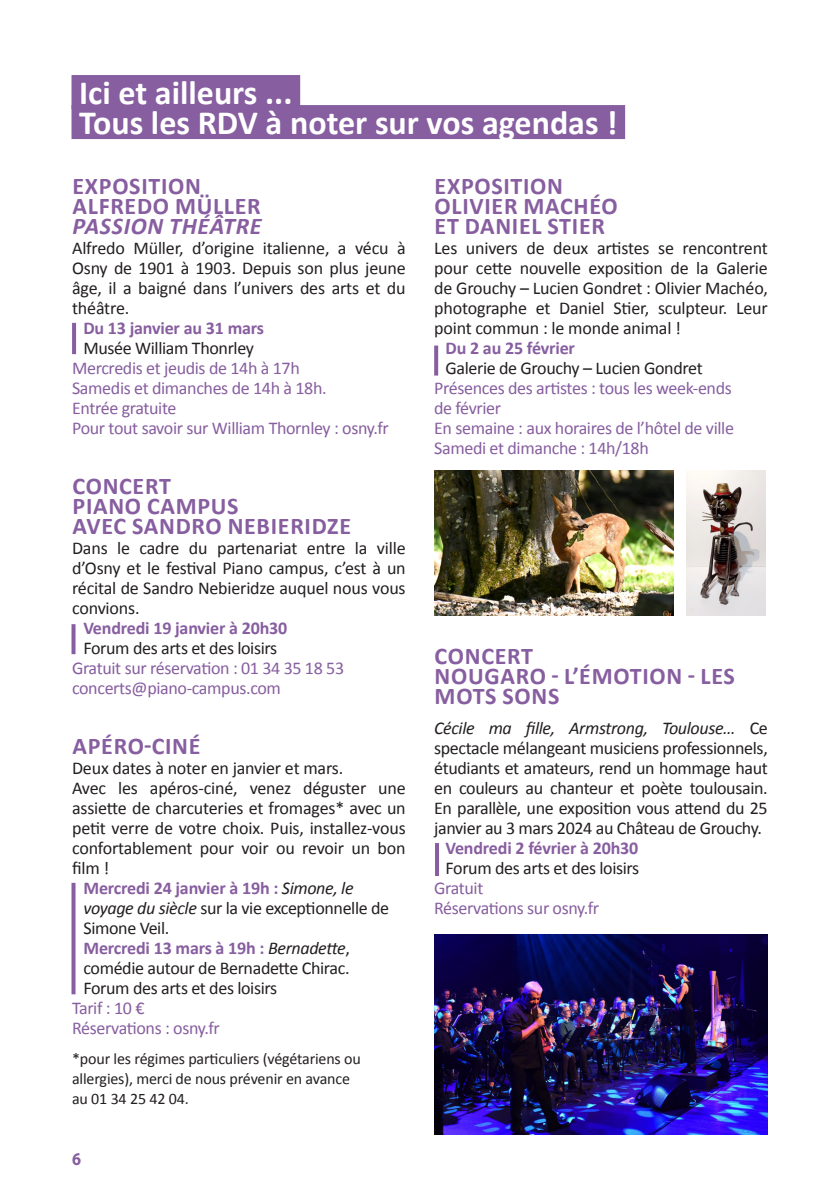
<style>
.page{position:relative;width:840px;height:1191px;background:#fff}
.page>*{position:absolute;margin:0;border:0;box-sizing:border-box;transform-origin:0 0}
.Style_de_paragraphe_1{font:700 34px "Calibri";color:#fff}
.Style_de_paragraphe_1-2{font:700 24px/20px "Calibri";letter-spacing:.03em;color:#875ea0}
.Style_de_paragraphe_1-3{font:18px/20px "Calibri";letter-spacing:-.02em;color:#231f20;text-align:justify}
.Style_de_paragraphe_1-4{font:18px/20px "Calibri";letter-spacing:-.02em;color:#875ea0}
.Style_de_paragraphe_1-5{font:700 18px "Calibri";letter-spacing:-.01em;color:#875ea0}
.t1{font:700 18px "Myriad Pro";color:#875ea0;scale:.9 1}
.Style_de_paragraphe_1-6{font:16px/20px "Calibri";letter-spacing:-.01em;color:#231f20}
.s1{font-style:italic}
.s2{font-weight:700;color:#875ea0}
</style>
<div class="page">
<div style="left:71px;top:75px;width:229px;height:34px;background:#875ea0"></div>
<div style="left:71px;top:105px;width:553px;height:34px;background:#875ea0"></div>
<svg style="left:71px;top:883px;width:4px;height:111px"></svg>
<hr style="left:72px;top:323px;width:4px;height:31px;background:#875ea0">
<hr style="left:435px;top:843px;width:4px;height:33px;background:#875ea0">
<svg style="left:71px;top:624px;width:4px;height:30px"></svg>
<img style="left:434px;top:470px;width:238px;height:145px">
<img style="left:686px;top:470px;width:79px;height:145px">
<svg style="left:434px;top:345px;width:4px;height:30px"></svg>
<img style="left:434px;top:934px;width:333px;height:200px">
<p class="Style_de_paragraphe_1" style="left:79px;top:71px;width:215px">Ici et ailleurs ...</p>
<p class="Style_de_paragraphe_1" style="left:79px;top:101px;width:539px">Tous les RDV à noter sur vos agendas !</p>
<p class="Style_de_paragraphe_1-2" style="left:72px;top:176px;width:190px">EXPOSITION<br>ALFREDO MÜLLER<br><span class="s1">PASSION THÉÂTRE</span></p>
<p class="Style_de_paragraphe_1-3" style="left:72px;top:238px;width:335px">Alfredo Müller, d’origine italienne, a vécu à Osny de 1901 à 1903. Depuis son plus jeune âge, il a baigné dans l’univers des arts et du théâtre.</p>
<p class="Style_de_paragraphe_1-5" style="left:83px;top:317px;width:182px">Du 13 janvier au 31 mars</p>
<p class="Style_de_paragraphe_1-3" style="left:83px;top:338px;width:172px">Musée William Thonrley</p>
<p class="Style_de_paragraphe_1-4" style="left:72px;top:358px;width:256px">Mercredis et jeudis de 14h à 17h<br>Samedis et dimanches de 14h à 18h.</p>
<p class="Style_de_paragraphe_1-4" style="left:72px;top:398px;width:318px">Entrée gratuite<br>Pour tout savoir sur William Thornley : osny.fr</p>
<p class="Style_de_paragraphe_1-2" style="left:72px;top:476px;width:280px">CONCERT<br>PIANO CAMPUS<br>AVEC SANDRO NEBIERIDZE</p>
<p class="Style_de_paragraphe_1-3" style="left:72px;top:538px;width:335px">Dans le cadre du partenariat entre la ville d’Osny et le festival Piano campus, c’est à un récital de Sandro Nebieridze auquel nous vous convions.</p>
<p class="Style_de_paragraphe_1-3" style="left:83px;top:618px;width:205px"><span class="s2">Vendredi 19 janvier à 20h30<br></span>Forum des arts et des loisirs</p>
<p class="Style_de_paragraphe_1-4" style="left:72px;top:658px;width:273px">Gratuit sur réservation : 01 34 35 18 53 concerts@piano-campus.com</p>
<p class="Style_de_paragraphe_1-2" style="left:72px;top:736px;width:129px">APÉRO-CINÉ</p>
<p class="Style_de_paragraphe_1-3" style="left:72px;top:758px;width:272px">Deux dates à noter en janvier et mars.</p>
<p class="Style_de_paragraphe_1-3" style="left:72px;top:778px;width:335px">Avec les apéros-ciné, venez déguster une assiette de charcuteries et fromages* avec un petit verre de votre choix. Puis, installez-vous confortablement pour voir ou revoir un bon film !</p>
<p class="Style_de_paragraphe_1-3" style="left:83px;top:878px;width:307px;text-align:left"><span class="s2">Mercredi 24 janvier à 19h :</span> <span class="s1">Simone, le voyage du siècle</span> sur la vie exceptionnelle de<br>Simone Veil.</p>
<p class="Style_de_paragraphe_1-3" style="left:83px;top:938px;width:268px"><span class="s2">Mercredi 13 mars à 19h :</span> <span class="s1">Bernadette</span>, comédie autour de Bernadette Chirac.</p>
<p class="Style_de_paragraphe_1-3" style="left:83px;top:978px;width:195px">Forum des arts et des loisirs</p>
<p class="Style_de_paragraphe_1-4" style="left:72px;top:998px;width:149px">Tarif : 10 €<br>Réservations : osny.fr</p>
<p class="Style_de_paragraphe_1-6" style="left:72px;top:1049px;width:290px">*pour les régimes particuliers (végétariens ou allergies), merci de nous prévenir en avance au 01 34 25 42 04.</p>
<p class="t1" style="left:72px;top:1147px;width:11px">6</p>
<p class="Style_de_paragraphe_1-2" style="left:434px;top:176px;width:184px">EXPOSITION<br>OLIVIER MACHÉO<br>ET DANIEL STIER</p>
<p class="Style_de_paragraphe_1-3" style="left:434px;top:238px;width:335px">Les univers de deux artistes se rencontrent pour cette nouvelle exposition de la Galerie de Grouchy – Lucien Gondret : Olivier Machéo, photographe et Daniel Stier, sculpteur. Leur point commun : le monde animal !</p>
<p class="Style_de_paragraphe_1-3" style="left:445px;top:338px;width:258px"><span class="s2">Du 2 au 25 février<br></span>Galerie de Grouchy – Lucien Gondret</p>
<p class="Style_de_paragraphe_1-4" style="left:434px;top:378px;width:299px">Présences des artistes : tous les week-ends de février</p>
<p class="Style_de_paragraphe_1-4" style="left:434px;top:418px;width:301px">En semaine : aux horaires de l’hôtel de ville</p>
<p class="Style_de_paragraphe_1-4" style="left:434px;top:438px;width:216px">Samedi et dimanche : 14h/18h</p>
<p class="Style_de_paragraphe_1-2" style="left:434px;top:646px;width:301px">CONCERT<br>NOUGARO - L’ÉMOTION - LES<br>MOTS SONS</p>
<p class="Style_de_paragraphe_1-3" style="left:434px;top:718px;width:335px"><span class="s1">Cécile ma fille, Armstrong, Toulouse…</span> Ce spectacle mélangeant musiciens professionnels, étudiants et amateurs, rend un hommage haut en couleurs au chanteur et poète toulousain.<br>En parallèle, une exposition vous attend du 25 janvier au 3 mars 2024 au Château de Grouchy.</p>
<p class="Style_de_paragraphe_1-5" style="left:445px;top:837px;width:194px">Vendredi 2 février à 20h30</p>
<p class="Style_de_paragraphe_1-3" style="left:445px;top:858px;width:195px">Forum des arts et des loisirs</p>
<p class="Style_de_paragraphe_1-4" style="left:434px;top:878px;width:166px">Gratuit<br>Réservations sur osny.fr</p>
</div>
